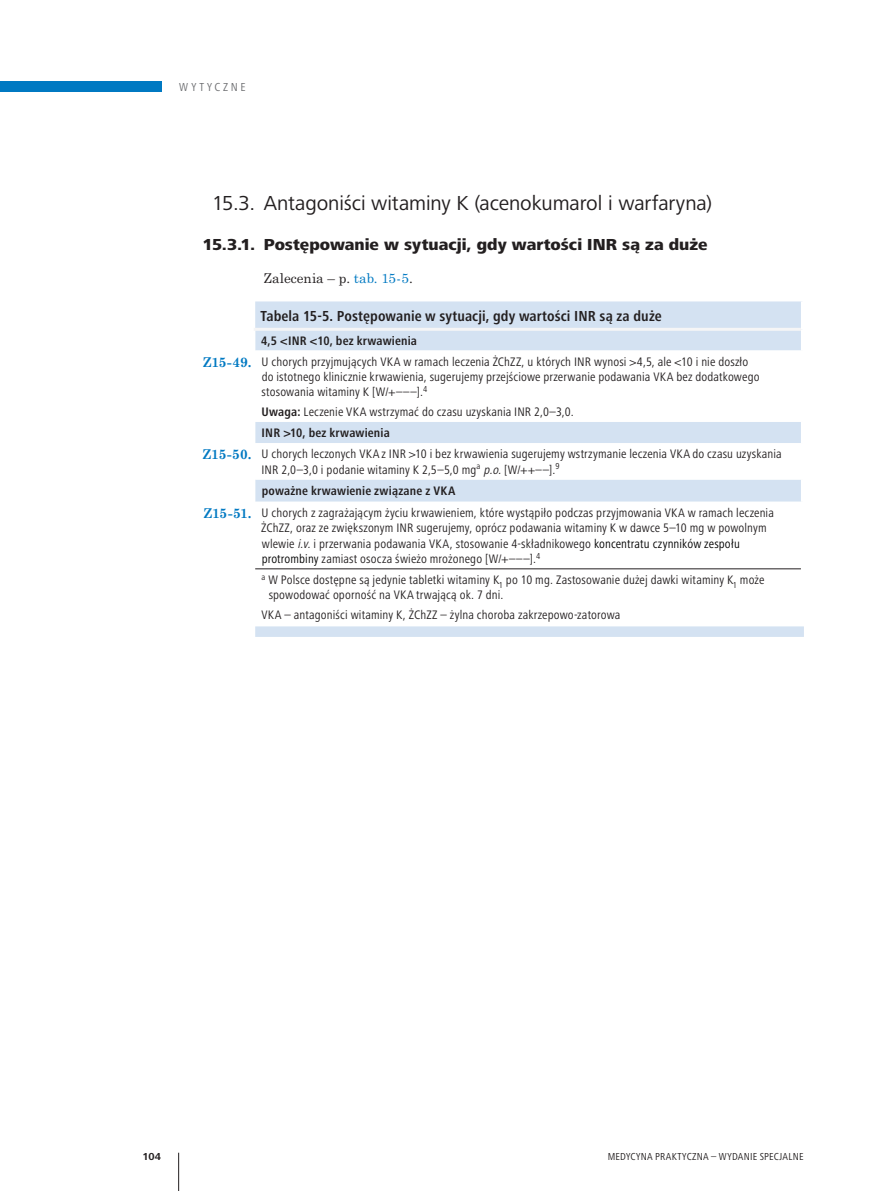
<style>
.page{position:relative;width:872px;height:1191px;background:#fff}
.page>*{position:absolute;margin:0;border:0;box-sizing:border-box;transform-origin:0 0}
.SRTYT_001{font:21px "Frutiger Next LTW1 G";letter-spacing:-.005em;color:#231f20}
.SRTYT_002_pod{font:800 16.5px "Frutiger Next LTW1 G";color:#231f20}
.ZChZZ_tabela_tytul{font:700 condensed 15px "Frutiger Next LTW1 G";letter-spacing:.005em;color:#231f20}
.Tekst_glowniejszy_bez_wciecia{font:13.5px "Century Schoolbook Pro Greek MP";color:#231f20}
.ZChZZ_tabela_Nr_zalec{font:700 13.5px "Century Schoolbook Pro Greek MP";letter-spacing:-.025em;color:#0079c2}
.ZChZZ_tabela_tekst{font:condensed 12.75px/15.3px "Frutiger Next LTW1 G";letter-spacing:.01em;color:#231f20}
.ZChZZ_tabela_bold{font:700 condensed 12.75px "Frutiger Next LTW1 G";letter-spacing:.015em;color:#231f20}
.t1{font:condensed 12px "Frutiger Next LTW1 G";letter-spacing:.235em;color:#6c6d70}
.t2{font:condensed 10.5px "Frutiger Next LTW1 G";letter-spacing:.02em;color:#231f20}
.t3{font:700 10.5px "Frutiger Next LTW1 G";color:#231f20}
.s1{color:#0079c2}
.s2{font-weight:700}
.s3{font-style:italic}
.s4{color:#000}
</style>
<div class="page">
<hr style="left:178px;top:1152px;width:1px;height:39px;background:#231f20">
<div style="left:0;top:81px;width:162px;height:10px;background:#0079c2"></div>
<div style="left:255px;top:301px;width:546px;height:27px;background:#d4e2f2"></div>
<div style="left:255px;top:331px;width:546px;height:239px;background:#d4e2f2"></div>
<svg style="left:255px;top:350px;width:546px;height:218px"></svg>
<hr style="left:254px;top:328px;width:547px;height:3px;background:#f5f5f6">
<div style="left:255px;top:626px;width:549px;height:11px;background:#d4e2f2"></div>
<hr style="left:255px;top:568px;width:546px;height:1px;background:#231f20">
<p class="t1" style="left:179px;top:78px;width:68px">WYTYCZNE</p>
<p class="SRTYT_001" style="left:212px;top:189px;width:501px">15.3. Antagoniści witaminy K (acenokumarol i warfaryna)</p>
<p class="SRTYT_002_pod" style="left:202px;top:235px;width:506px">15.3.1. Postępowanie w sytuacji, gdy wartości INR są za duże</p>
<p class="Tekst_glowniejszy_bez_wciecia" style="left:264px;top:269px;width:150px">Zalecenia – p. <span class="s1">tab. 15-5</span>.</p>
<p class="ZChZZ_tabela_tytul" style="left:260px;top:307px;width:403px">Tabela 15-5. Postępowanie w sytuacji, gdy wartości INR są za duże</p>
<p class="ZChZZ_tabela_bold" style="left:261px;top:333px;width:157px">4,5 &lt;INR &lt;10, bez krwawienia</p>
<p class="ZChZZ_tabela_Nr_zalec" style="left:203px;top:353px;width:50px">Z15‑49.</p>
<p class="ZChZZ_tabela_tekst" style="left:261px;top:354px;width:499px">U chorych przyjmujących VKA w ramach leczenia ŻChZZ, u których INR wynosi &gt;4,5, ale &lt;10 i nie doszło do istotnego klinicznie krwawienia, sugerujemy przejściowe przerwanie podawania VKA bez dodatkowego stosowania witaminy K [W/+–––].<sup>4</sup></p>
<p class="ZChZZ_tabela_tekst" style="left:261px;top:404px;width:314px"><span class="s2">Uwaga:</span> Leczenie VKA wstrzymać do czasu uzyskania INR 2,0–3,0.</p>
<p class="ZChZZ_tabela_bold" style="left:261px;top:425px;width:130px">INR &gt;10, bez krwawienia</p>
<p class="ZChZZ_tabela_Nr_zalec" style="left:203px;top:446px;width:50px">Z15‑50.</p>
<p class="ZChZZ_tabela_tekst" style="left:261px;top:446px;width:521px">U chorych leczonych VKA z INR &gt;10 i bez krwawienia sugerujemy wstrzymanie leczenia VKA do czasu uzyskania<br>INR 2,0–3,0 i podanie witaminy K 2,5–5,0 mg<sup>a</sup> <span class="s3">p.o.</span> [W/++––].<sup>9</sup></p>
<p class="ZChZZ_tabela_bold" style="left:262px;top:483px;width:195px">poważne krwawienie związane z VKA</p>
<p class="ZChZZ_tabela_Nr_zalec" style="left:203px;top:505px;width:50px">Z15‑51.</p>
<p class="ZChZZ_tabela_tekst" style="left:261px;top:505px;width:514px">U chorych z zagrażającym życiu krwawieniem, które wystąpiło podczas przyjmowania VKA w ramach leczenia ŻChZZ, oraz ze zwiększonym INR sugerujemy, oprócz podawania witaminy K w dawce 5–10 mg w powolnym wlewie <span class="s3">i.v.</span> i przerwania podawania VKA, stosowanie 4‑składnikowego <span class="s4">koncentratu czynników zespołu protrombiny</span> zamiast osocza świeżo mrożonego [W/+–––].<sup>4</sup></p>
<p class="ZChZZ_tabela_tekst" style="left:269px;top:572px;width:497px;text-indent:-7px"><sup>a</sup> W Polsce dostępne są jedynie tabletki witaminy K<sub>1</sub> po 10 mg. Zastosowanie dużej dawki witaminy K<sub>1</sub> może spowodować oporność na VKA trwającą ok. 7 dni.</p>
<p class="ZChZZ_tabela_tekst" style="left:261px;top:607px;width:361px">VKA – antagoniści witaminy K, ŻChZZ – żylna choroba zakrzepowo‑zatorowa</p>
<p class="t3" style="left:142px;top:1150px;width:20px">104</p>
<p class="t2" style="left:608px;top:1149px;width:197px">MEDYCYNA PRAKTYCZNA – WYDANIE SPECJALNE</p>
</div>
